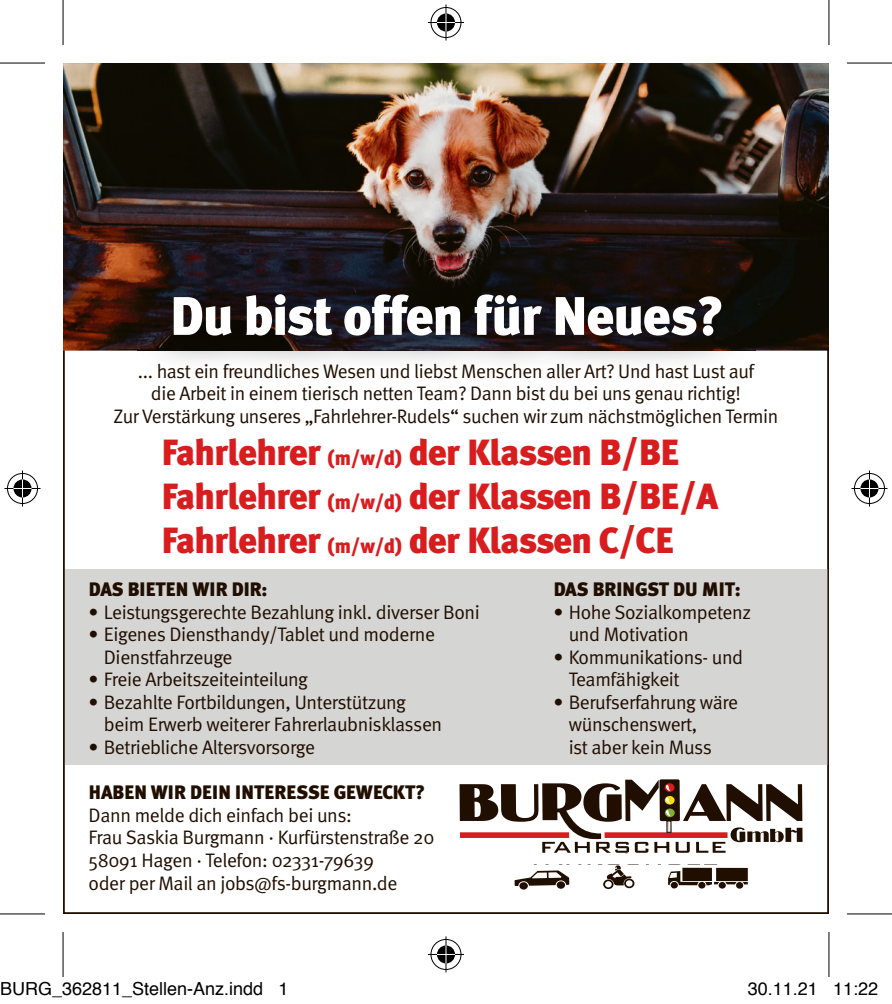
<style>
.page{position:relative;width:892px;height:1004px;background:#fff}
.page>*{position:absolute;margin:0;border:0;box-sizing:border-box;transform-origin:0 0}
.t1{font:900 54.3px "Meta Plus";letter-spacing:-.02em;color:#fff}
.t2{font:900 36.3px/43.8px "Meta Plus";letter-spacing:-.02em;color:#d81d1f}
.t3{font:19.5px/22.5px "Meta Normal";letter-spacing:-.02em;color:#200e00}
.t4{font:900 19.5px "Meta Plus";letter-spacing:-.02em;color:#200e00}
.t5{font:18px "Helvetica";color:#000}
.s1{font-size:20.4px}
</style>
<div class="page">
<div style="left:65px;top:569px;width:763px;height:196px;background:#d5d5d4"></div>
<img style="left:63px;top:63px;width:765px;height:287px">
<img style="left:138px;top:259px;width:617px;height:103px">
<svg style="left:459px;top:779px;width:343px;height:73px"></svg>
<svg style="left:603px;top:865px;width:31px;height:24px"></svg>
<div style="left:519px;top:882px;width:9px;height:7px;background:#200e00;border-radius:50%"></div>
<svg style="left:514px;top:870px;width:55px;height:18px"></svg>
<svg style="left:668px;top:867px;width:80px;height:21px"></svg>
<svg style="left:829px;top:0;width:1px;height:45px"></svg>
<svg style="left:829px;top:932px;width:1px;height:44px"></svg>
<hr style="left:0;top:62px;width:45px;height:2px;background:#000">
<hr style="left:846px;top:62px;width:45px;height:2px;background:#000">
<hr style="left:0;top:913px;width:45px;height:1px;background:#000">
<hr style="left:846px;top:913px;width:45px;height:1px;background:#000">
<hr style="left:62px;top:0;width:2px;height:45px;background:#000">
<hr style="left:62px;top:931px;width:2px;height:45px;background:#000">
<hr style="left:828px;top:0;width:1px;height:45px;background:#000">
<hr style="left:828px;top:931px;width:1px;height:45px;background:#000">
<div style="left:429px;top:6px;width:34px;height:33px;border:4px solid #fff;border-radius:50%"></div>
<hr style="left:428px;top:21px;width:36px;height:3px;background:#fff">
<svg style="left:444px;top:5px;width:4px;height:36px"></svg>
<div style="left:435px;top:12px;width:22px;height:21px;border:4px solid #fff;border-radius:50%"></div>
<div style="left:430px;top:7px;width:31px;height:31px;border:1px solid #000;border-radius:50%"></div>
<hr style="left:428px;top:22px;width:36px;height:1px;background:#000">
<hr style="left:445px;top:5px;width:1px;height:36px;background:#000">
<svg style="left:437px;top:14px;width:18px;height:18px"></svg>
<div style="left:429px;top:937px;width:34px;height:34px;border:4px solid #fff;border-radius:50%"></div>
<svg style="left:428px;top:952px;width:36px;height:4px"></svg>
<svg style="left:444px;top:936px;width:4px;height:36px"></svg>
<div style="left:435px;top:943px;width:22px;height:22px;border:4px solid #fff;border-radius:50%"></div>
<div style="left:430px;top:939px;width:31px;height:30px;border:1px solid #000;border-radius:50%"></div>
<hr style="left:428px;top:953px;width:36px;height:1px;background:#000">
<hr style="left:445px;top:936px;width:1px;height:36px;background:#000">
<svg style="left:437px;top:945px;width:18px;height:18px"></svg>
<div style="left:6px;top:471px;width:33px;height:34px;border:4px solid #fff;border-radius:50%"></div>
<hr style="left:4px;top:486px;width:36px;height:4px;background:#fff">
<hr style="left:21px;top:470px;width:3px;height:36px;background:#fff">
<div style="left:12px;top:477px;width:21px;height:22px;border:4px solid #fff;border-radius:50%"></div>
<div style="left:7px;top:473px;width:31px;height:31px;border:1px solid #000;border-radius:50%"></div>
<hr style="left:4px;top:488px;width:36px;height:1px;background:#000">
<hr style="left:22px;top:470px;width:1px;height:36px;background:#000">
<svg style="left:14px;top:479px;width:18px;height:18px"></svg>
<div style="left:852px;top:471px;width:34px;height:34px;border:4px solid #fff;border-radius:50%"></div>
<hr style="left:851px;top:486px;width:36px;height:4px;background:#fff">
<svg style="left:867px;top:470px;width:4px;height:36px"></svg>
<div style="left:858px;top:477px;width:22px;height:22px;border:4px solid #fff;border-radius:50%"></div>
<div style="left:853px;top:473px;width:31px;height:31px;border:1px solid #000;border-radius:50%"></div>
<hr style="left:851px;top:488px;width:36px;height:1px;background:#000">
<hr style="left:868px;top:470px;width:1px;height:36px;background:#000">
<svg style="left:860px;top:479px;width:18px;height:18px"></svg>
<h1 class="t1" style="left:169px;top:284px;width:556px">Du bist offen für Neues?</h1>
<p class="t3" style="left:113px;top:359px;width:666px;text-align:center">... hast ein freundliches Wesen und liebst Menschen aller Art? Und hast Lust auf<br>die Arbeit in einem tierisch netten Team? Dann bist du bei uns genau richtig!<br>Zur Verstärkung unseres „Fahrlehrer-Rudels“ suchen wir zum nächstmöglichen Termin</p>
<h2 class="t2" style="left:161px;top:431px;width:558px">Fahrlehrer <span class="s1">(m/w/d)</span> der Klassen B/BE<br>Fahrlehrer <span class="s1">(m/w/d)</span> der Klassen B/BE/A<br>Fahrlehrer <span class="s1">(m/w/d)</span> der Klassen C/CE</h2>
<p class="t4" style="left:553px;top:578px;width:189px">DAS BRINGST DU MIT:</p>
<p class="t3" style="left:568px;top:600px;width:184px;text-indent:-15px">• Hohe Sozialkompetenz und Motivation</p>
<p class="t3" style="left:568px;top:645px;width:176px;text-indent:-15px">• Kommunikations- und<br>Teamfähigkeit</p>
<p class="t3" style="left:568px;top:690px;width:171px;text-indent:-15px">• Berufserfahrung wäre wünschenswert,<br>ist aber kein Muss</p>
<p class="t4" style="left:89px;top:578px;width:180px">DAS BIETEN WIR DIR:</p>
<p class="t3" style="left:89px;top:600px;width:392px">• Leistungsgerechte Bezahlung inkl. diverser Boni</p>
<p class="t3" style="left:104px;top:622px;width:332px;text-indent:-15px">• Eigenes Diensthandy/Tablet und moderne<br>Dienstfahrzeuge</p>
<p class="t3" style="left:89px;top:667px;width:221px">• Freie Arbeitszeiteinteilung</p>
<p class="t3" style="left:104px;top:690px;width:340px;text-indent:-15px">• Bezahlte Fortbildungen, Unterstützung beim Erwerb weiterer Fahrerlaubnisklassen</p>
<p class="t3" style="left:89px;top:735px;width:228px">• Betriebliche Altersvorsorge</p>
<p class="t4" style="left:89px;top:781px;width:338px">HABEN WIR DEIN INTERESSE GEWECKT?</p>
<p class="t3" style="left:89px;top:803px;width:347px">Dann melde dich einfach bei uns:<br>Frau Saskia Burgmann · Kurfürstenstraße 20<br>58091 Hagen · Telefon: 02331-79639<br>oder per Mail an jobs@fs-burgmann.de</p>
<p class="t5" style="left:0;top:974px;width:290px">BURG_362811_Stellen-Anz.indd 1</p>
<p class="t5" style="left:747px;top:974px;width:132px">30.11.21 11:22</p>
</div>
